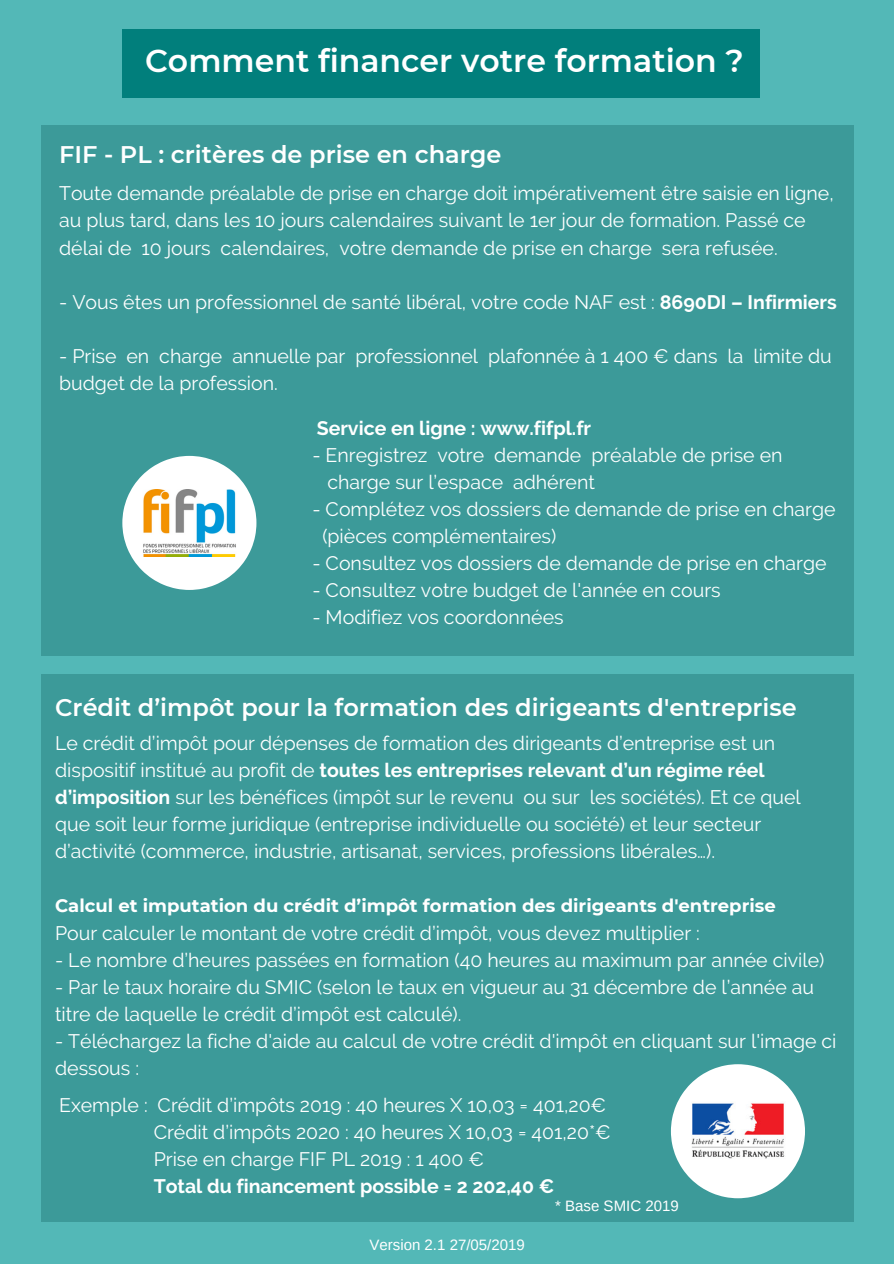
<style>
.page{position:relative;width:894px;height:1264px;background:#fff}
.page>*{position:absolute;margin:0;border:0;box-sizing:border-box;transform-origin:0 0}
.t1{font:600 31.5px "Montserrat";color:#fff}
.t2{font:600 24px "Montserrat";color:#fff}
.t3{font:19.5px/27px "Raleway";color:#fff}
.t4{font:700 19.5px "Raleway";color:#fff}
.t5{font:700 18px "Montserrat";color:#fff}
.t6{font:15px "Arimo";color:#fff}
.s1{font-weight:700}
</style>
<div class="page">
<div style="left:0;top:0;width:893px;height:1263px;background:#53b8b7"></div>
<div style="left:122px;top:30px;width:638px;height:68px;background:#017f7c"></div>
<div style="left:41px;top:125px;width:812px;height:530px;background:#3c9a99"></div>
<svg style="left:122px;top:456px;width:134px;height:134px"></svg>
<img style="left:138px;top:489px;width:102px;height:68px">
<div style="left:41px;top:674px;width:812px;height:547px;background:#3c9a99"></div>
<svg style="left:670px;top:1064px;width:134px;height:134px"></svg>
<img style="left:690px;top:1101px;width:95px;height:60px">
<h1 class="t1" style="left:145px;top:41px;width:600px">Comment financer votre formation ?</h1>
<p class="t2" style="left:59px;top:139px;width:443px">FIF - PL : critères de prise en charge</p>
<p class="t3" style="left:59px;top:180px;width:776px">Toute demande préalable de prise en charge doit impérativement être saisie en ligne, au plus tard, dans les 10 jours calendaires suivant le 1er jour de formation. Passé ce délai de 10 jours calendaires, votre demande de prise en charge sera refusée.</p>
<p class="t3" style="left:59px;top:288px;width:779px">- Vous êtes un professionnel de santé libéral, votre code NAF est : <span class="s1">8690DI – Infirmiers</span></p>
<p class="t3" style="left:59px;top:342px;width:774px">- Prise en charge annuelle par professionnel plafonnée à 1 400 € dans la limite du budget de la profession.</p>
<p class="t4" style="left:317px;top:416px;width:276px">Service en ligne : www.fifpl.fr</p>
<p class="t3" style="left:327px;top:441px;width:456px;text-indent:-15px">- Enregistrez votre demande préalable de prise en charge sur l’espace adhérent</p>
<p class="t3" style="left:322px;top:495px;width:514px;text-indent:-10px">- Complétez vos dossiers de demande de prise en charge (pièces complémentaires)</p>
<p class="t3" style="left:312px;top:549px;width:515px">- Consultez vos dossiers de demande de prise en charge</p>
<p class="t3" style="left:312px;top:576px;width:409px">- Consultez votre budget de l'année en cours</p>
<p class="t3" style="left:312px;top:603px;width:253px">- Modifiez vos coordonnées</p>
<p class="t2" style="left:55px;top:692px;width:743px">Crédit d’impôt pour la formation des dirigeants d'entreprise</p>
<p class="t3" style="left:55px;top:729px;width:747px">Le crédit d’impôt pour dépenses de formation des dirigeants d’entreprise est un dispositif institué au profit de <span class="s1">toutes les entreprises relevant d’un régime réel d’imposition</span> sur les bénéfices (impôt sur le revenu ou sur les sociétés). Et ce quel que soit leur forme juridique (entreprise individuelle ou société) et leur secteur d’activité (commerce, industrie, artisanat, services, professions libérales…).</p>
<p class="t5" style="left:55px;top:894px;width:722px">Calcul et imputation du crédit d’impôt formation des dirigeants d'entreprise</p>
<p class="t3" style="left:55px;top:919px;width:646px">Pour calculer le montant de votre crédit d’impôt, vous devez multiplier :</p>
<p class="t3" style="left:55px;top:946px;width:770px">- Le nombre d’heures passées en formation (40 heures au maximum par année civile)</p>
<p class="t3" style="left:55px;top:973px;width:760px">- Par le taux horaire du SMIC (selon le taux en vigueur au 31 décembre de l’année au titre de laquelle le crédit d’impôt est calculé).</p>
<p class="t3" style="left:55px;top:1027px;width:782px">- Téléchargez la fiche d'aide au calcul de votre crédit d'impôt en cliquant sur l'image ci dessous :</p>
<p class="t3" style="left:154px;top:1091px;width:458px;text-indent:-94px">Exemple : Crédit d’impôts 2019 : 40 heures X 10,03 = 401,20€<br>Crédit d’impôts 2020 : 40 heures X 10,03 = 401,20*€<br>Prise en charge FIF PL 2019 : 1 400 €</p>
<p class="t4" style="left:154px;top:1174px;width:402px">Total du financement possible = 2 202,40 €</p>
<p class="t6" style="left:555px;top:1197px;width:125px">* Base SMIC 2019</p>
<p class="t6" style="left:369px;top:1235px;width:157px">Version 2.1 27/05/2019</p>
</div>
